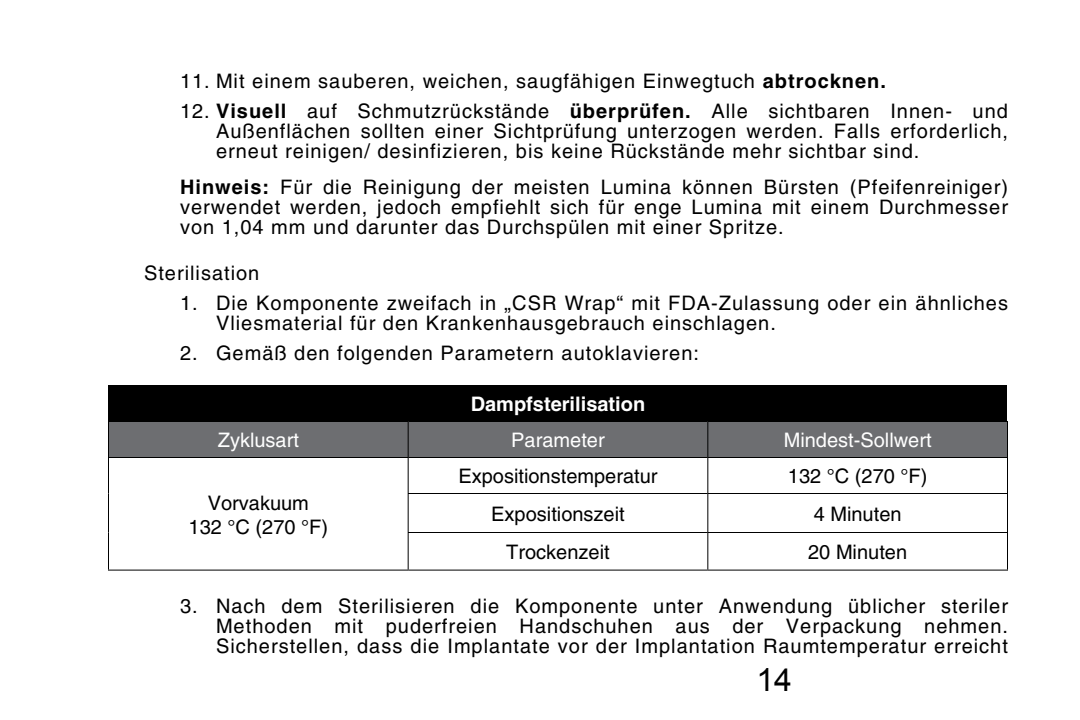
<style>
.page{position:relative;width:1080px;height:720px;background:#fff}
.page>*{position:absolute;margin:0;border:0;box-sizing:border-box;transform-origin:0 0}
.t1{font:32px "Arial";color:#000}
.t2{font:20px/20px "Helvetica";letter-spacing:.05em;color:#000;text-align:justify}
.t3{font:20px/24px "Helvetica";color:#000;text-align:center}
.t4{font:20px "Helvetica";color:#fff}
.t5{font:700 20px "Helvetica";color:#fff}
.s1{font-weight:700}
</style>
<div class="page">
<div style="left:108px;top:386px;width:900px;height:36px;background:#000"></div>
<div style="left:109px;top:422px;width:898px;height:35px;background:#6d6e71"></div>
<hr style="left:108px;top:422px;width:1px;height:35px;background:#000">
<hr style="left:407px;top:422px;width:2px;height:35px;background:#000">
<hr style="left:707px;top:422px;width:2px;height:35px;background:#000">
<hr style="left:1007px;top:422px;width:1px;height:35px;background:#000">
<hr style="left:108px;top:457px;width:300px;height:1px;background:#000">
<hr style="left:108px;top:458px;width:1px;height:36px;background:#000">
<hr style="left:108px;top:494px;width:1px;height:38px;background:#000">
<hr style="left:108px;top:533px;width:1px;height:37px;background:#000">
<hr style="left:108px;top:569px;width:300px;height:2px;background:#000">
<hr style="left:408px;top:457px;width:300px;height:1px;background:#000">
<hr style="left:407px;top:458px;width:2px;height:35px;background:#000">
<hr style="left:708px;top:457px;width:300px;height:1px;background:#000">
<hr style="left:707px;top:458px;width:2px;height:35px;background:#000">
<hr style="left:1007px;top:458px;width:1px;height:35px;background:#000">
<hr style="left:408px;top:493px;width:300px;height:1px;background:#000">
<hr style="left:407px;top:494px;width:2px;height:38px;background:#000">
<hr style="left:708px;top:493px;width:300px;height:1px;background:#000">
<hr style="left:707px;top:494px;width:2px;height:38px;background:#000">
<hr style="left:1007px;top:494px;width:1px;height:38px;background:#000">
<hr style="left:408px;top:532px;width:300px;height:1px;background:#000">
<hr style="left:407px;top:533px;width:2px;height:37px;background:#000">
<hr style="left:708px;top:532px;width:300px;height:1px;background:#000">
<hr style="left:707px;top:533px;width:2px;height:37px;background:#000">
<hr style="left:1007px;top:533px;width:1px;height:37px;background:#000">
<hr style="left:408px;top:569px;width:300px;height:2px;background:#000">
<hr style="left:708px;top:569px;width:300px;height:2px;background:#000">
<p class="t2" style="left:180px;top:70px;width:708px">11. Mit einem sauberen, weichen, saugfähigen Einwegtuch <span class="s1">abtrocknen.</span></p>
<p class="t2" style="left:216px;top:100px;width:794px;text-indent:-36px">12. <span class="s1">Visuell</span> auf Schmutzrückstände <span class="s1">überprüfen.</span> Alle sichtbaren Innen- und Außenflächen sollten einer Sichtprüfung unterzogen werden. Falls erforderlich, erneut reinigen/ desinfizieren, bis keine Rückstände mehr sichtbar sind.</p>
<p class="t2" style="left:180px;top:176px;width:830px"><span class="s1">Hinweis:</span> Für die Reinigung der meisten Lumina können Bürsten (Pfeifenreiniger) verwendet werden, jedoch empfiehlt sich für enge Lumina mit einem Durchmesser von 1,04 mm und darunter das Durchspülen mit einer Spritze.</p>
<p class="t2" style="left:144px;top:262px;width:117px">Sterilisation</p>
<p class="t2" style="left:216px;top:292px;width:794px;text-indent:-36px">1. Die Komponente zweifach in „CSR Wrap“ mit FDA-Zulassung oder ein ähnliches<br>Vliesmaterial für den Krankenhausgebrauch einschlagen.</p>
<p class="t2" style="left:180px;top:342px;width:521px">2. Gemäß den folgenden Parametern autoklavieren:</p>
<p class="t5" style="left:471px;top:392px;width:176px">Dampfsterilisation</p>
<p class="t4" style="left:218px;top:429px;width:83px">Zyklusart</p>
<p class="t4" style="left:511px;top:429px;width:95px">Parameter</p>
<p class="t4" style="left:784px;top:429px;width:149px">Mindest-Sollwert</p>
<p class="t3" style="left:459px;top:464px;width:200px">Expositionstemperatur</p>
<p class="t2" style="left:788px;top:466px;width:141px">132 °C (270 °F)</p>
<p class="t3" style="left:491px;top:502px;width:135px">Expositionszeit</p>
<p class="t3" style="left:814px;top:502px;width:89px">4 Minuten</p>
<p class="t3" style="left:506px;top:540px;width:105px">Trockenzeit</p>
<p class="t3" style="left:808px;top:540px;width:100px">20 Minuten</p>
<p class="t2" style="left:216px;top:596px;width:794px;text-indent:-36px">3. Nach dem Sterilisieren die Komponente unter Anwendung üblicher steriler Methoden mit puderfreien Handschuhen aus der Verpackung nehmen.<br>Sicherstellen, dass die Implantate vor der Implantation Raumtemperatur erreicht</p>
<h1 class="t1" style="left:756px;top:659px;width:37px">14</h1>
<p class="t3" style="left:189px;top:490px;width:141px">Vorvakuum<br>132 °C (270 °F)</p>
</div>
